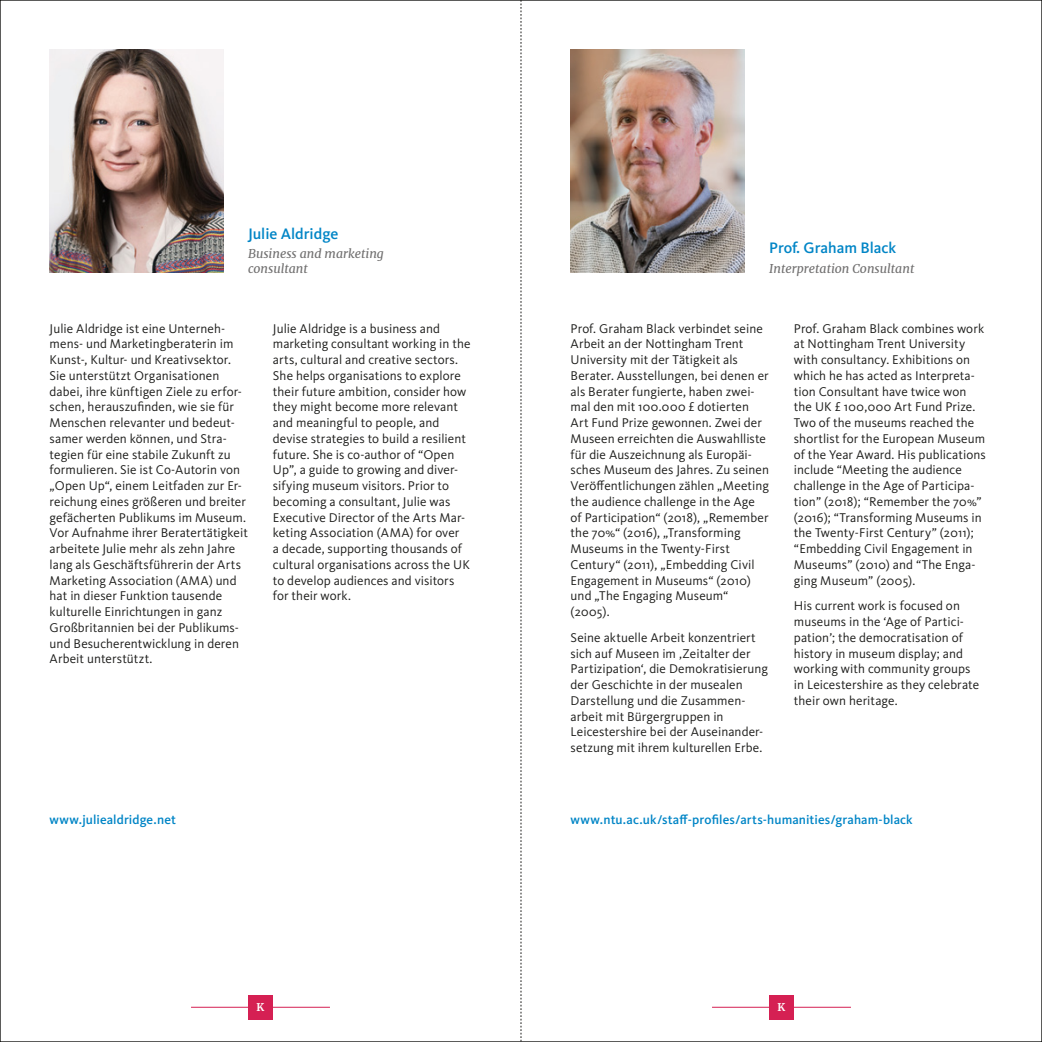
<style>
.page{position:relative;width:1042px;height:1042px;background:#fff}
.page>*{position:absolute;margin:0;border:0;box-sizing:border-box;transform-origin:0 0}
.t1{font:500 15.75px "Kievit OT";color:#0085c6}
.t2{font:13.12px/15.8px "Kievit Pro";letter-spacing:.005em;color:#1d1d1b}
.t3{font:500 13.12px "Kievit OT";letter-spacing:.005em;color:#0085c6}
.t4{font:italic 12.25px/14.7px "Merriweather";color:#706f6f}
.t5{font:700 10.5px "Merriweather";color:#fff}
</style>
<div class="page">
<hr style="left:191px;top:1007px;width:139px;height:1px;background:#d52053">
<div style="left:248px;top:995px;width:25px;height:24px;background:#d52053"></div>
<hr style="left:712px;top:1007px;width:139px;height:1px;background:#d52053">
<div style="left:769px;top:995px;width:25px;height:24px;background:#d52053"></div>
<img style="left:50px;top:50px;width:173px;height:223px">
<img style="left:570px;top:50px;width:174px;height:223px">
<svg style="left:521px;top:0;width:1px;height:1042px"></svg>
<p class="t1" style="left:248px;top:224px;width:92px">Julie Aldridge</p>
<p class="t4" style="left:248px;top:246px;width:137px">Business and marketing consultant</p>
<p class="t2" style="left:50px;top:320px;width:200px">Julie Aldridge ist eine Unterneh&shy;mens- und Marketingberaterin im Kunst-, Kultur- und Kreativsektor.<br>Sie unterstützt Organisationen dabei, ihre künftigen Ziele zu erfor&shy;schen, herauszufinden, wie sie für Menschen relevanter und bedeut&shy;samer werden können, und Stra&shy;tegien für eine stabile Zukunft zu formulieren. Sie ist Co-Autorin von „Open Up“, einem Leitfaden zur Er&shy;reichung eines größeren und breiter gefächerten Publikums im Museum.<br>Vor Aufnahme ihrer Beratertätigkeit arbeitete Julie mehr als zehn Jahre lang als Geschäftsführerin der Arts Marketing Association (AMA) und hat in dieser Funktion tausende kulturelle Einrichtungen in ganz Großbritannien bei der Publikums&shy;und Besucherentwicklung in deren Arbeit unterstützt.</p>
<p class="t2" style="left:273px;top:320px;width:199px">Julie Aldridge is a business and marketing consultant working in the arts, cultural and creative sectors.<br>She helps organisations to explore their future ambition, consider how they might become more relevant and meaningful to people, and devise strategies to build a resilient future. She is co-author of “Open Up”, a guide to growing and diver&shy;sifying museum visitors. Prior to becoming a consultant, Julie was Executive Director of the Arts Mar&shy;keting Association (AMA) for over<br>a decade, supporting thousands of cultural organisations across the UK to develop audiences and visitors for their work.</p>
<p class="t3" style="left:50px;top:812px;width:128px">www.juliealdridge.net</p>
<p class="t1" style="left:769px;top:239px;width:129px">Prof. Graham Black</p>
<p class="t4" style="left:769px;top:261px;width:147px">Interpretation Consultant</p>
<p class="t2" style="left:570px;top:320px;width:200px">Prof. Graham Black verbindet seine<br>Arbeit an der Nottingham Trent<br>University mit der Tätigkeit als<br>Berater. Ausstellungen, bei denen er als Berater fungierte, haben zwei&shy;mal den mit 100.000 £ dotierten<br>Art Fund Prize gewonnen. Zwei der<br>Museen erreichten die Auswahlliste für die Auszeichnung als Europäi&shy;sches Museum des Jahres. Zu seinen<br>Veröffentlichungen zählen „Meeting the audience challenge in the Age of Participation“ (2018), „Remember the 70%“ (2016), „Transforming<br>Museums in the Twenty-First<br>Century“ (2011), „Embedding Civil<br>Engagement in Museums“ (2010) und „The Engaging Museum“ (2005).</p>
<p class="t2" style="left:570px;top:629px;width:199px">Seine aktuelle Arbeit konzentriert sich auf Museen im ‚Zeitalter der Partizipation‘, die Demokratisierung der Geschichte in der musealen Darstellung und die Zusammen&shy;arbeit mit Bürgergruppen in Leicestershire bei der Auseinander&shy;setzung mit ihrem kulturellen Erbe.</p>
<p class="t2" style="left:794px;top:320px;width:193px">Prof. Graham Black combines work at Nottingham Trent University with consultancy. Exhibitions on which he has acted as Interpreta&shy;tion Consultant have twice won the UK £ 100,000 Art Fund Prize.<br>Two of the museums reached the shortlist for the European Museum of the Year Award. His publications include “Meeting the audience challenge in the Age of Participa&shy;tion” (2018); “Remember the 70%” (2016); “Transforming Museums in the Twenty-First Century” (2011); “Embedding Civil Engagement in<br>Museums” (2010) and “The Enga&shy;ging Museum” (2005).</p>
<p class="t2" style="left:794px;top:598px;width:187px">His current work is focused on museums in the ‘Age of Partici&shy;pation’; the democratisation of history in museum display; and working with community groups in Leicestershire as they celebrate their own heritage.</p>
<p class="t3" style="left:570px;top:812px;width:344px">www.ntu.ac.uk/staff-profiles/arts-humanities/graham-black</p>
<p class="t5" style="left:257px;top:1000px;width:9px">K</p>
<p class="t5" style="left:777px;top:1000px;width:9px">K</p>
</div>
